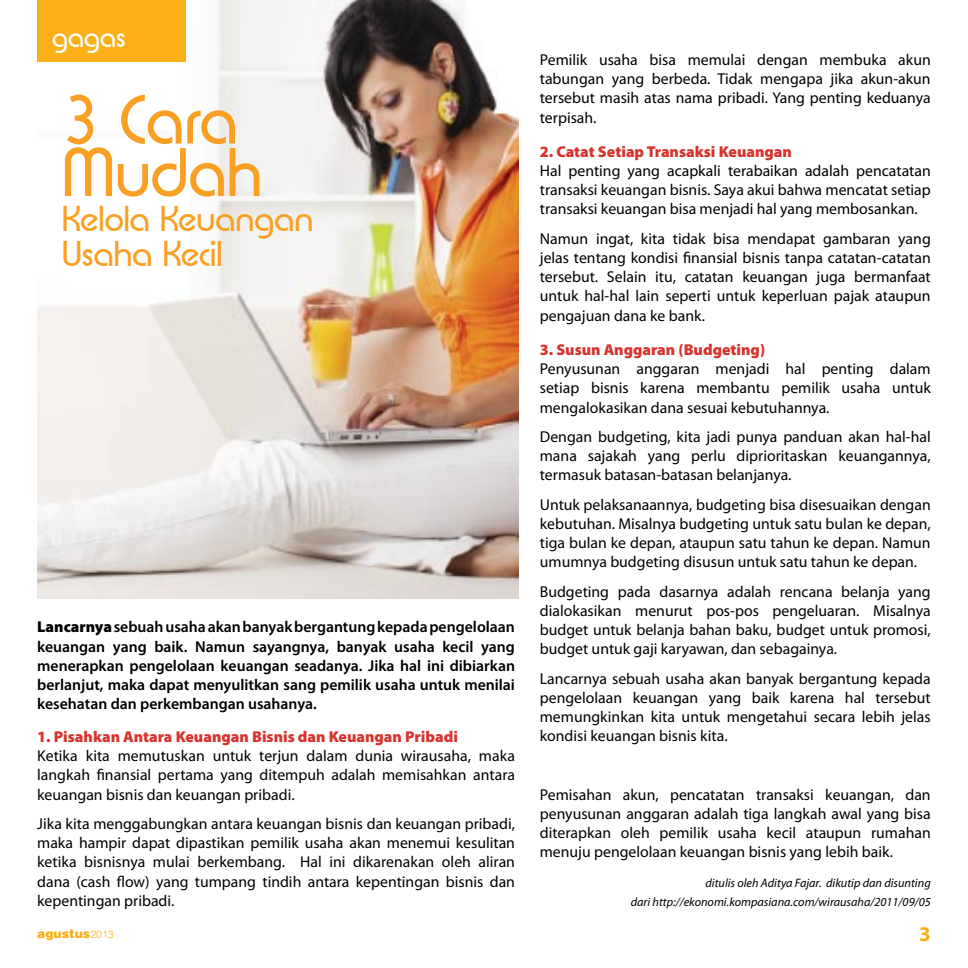
<style>
.page{position:relative;width:968px;height:968px;background:#fff}
.page>*{position:absolute;margin:0;border:0;box-sizing:border-box;transform-origin:0 0}
.t1{font:66.5px/52.5px "Brian Becker";color:#f9a024}
.t2{font:35px/35px "Brian Becker";color:#f9a024}
.t3{font:28px "Brian Becker";color:#fff}
.t4{font:15.75px/19.2px "Myriad Pro";color:#000;text-align:justify}
.t5{font:600 15.75px/19.2px "Myriad Pro";color:#000;text-align:justify}
.t6{font:900 15.75px "Myriad Pro";color:#d6342d}
.t7{font:italic 12.25px/19.2px "Myriad Pro";color:#000;text-align:right}
.t8{font:900 12.25px "Helvetica LT Std";color:#fcaf17}
.s1{font-weight:900}
.s2{font-weight:300;font-size:10.5px}
</style>
<div class="page">
<img style="left:37px;top:0;width:482px;height:598px">
<div style="left:37px;top:0;width:149px;height:62px;background:#fcaf17"></div>
<h3 class="t3" style="left:52px;top:21px;width:75px">gagas</h3>
<h1 class="t1" style="left:62px;top:93px;width:202px">3 Cara<br>Mudah</h1>
<h2 class="t2" style="left:62px;top:201px;width:253px">Kelola Keuangan<br>Usaha Kecil</h2>
<p class="t5" style="left:37px;top:617px;width:479px"><span class="s1">Lancarnya</span> sebuah usaha akan banyak bergantung kepada pengelolaan keuangan yang baik. Namun sayangnya, banyak usaha kecil yang menerapkan pengelolaan keuangan seadanya. Jika hal ini dibiarkan berlanjut, maka dapat menyulitkan sang pemilik usaha untuk menilai kesehatan dan perkembangan usahanya.</p>
<p class="t6" style="left:37px;top:726px;width:422px">1. Pisahkan Antara Keuangan Bisnis dan Keuangan Pribadi</p>
<p class="t4" style="left:37px;top:745px;width:479px">Ketika kita memutuskan untuk terjun dalam dunia wirausaha, maka langkah finansial pertama yang ditempuh adalah memisahkan antara keuangan bisnis dan keuangan pribadi.</p>
<p class="t4" style="left:37px;top:813px;width:479px">Jika kita menggabungkan antara keuangan bisnis dan keuangan pribadi, maka hampir dapat dipastikan pemilik usaha akan menemui kesulitan ketika bisnisnya mulai berkembang. Hal ini dikarenakan oleh aliran dana (cash flow) yang tumpang tindih antara kepentingan bisnis dan kepentingan pribadi.</p>
<p class="t8" style="left:37px;top:925px;width:78px">agustus<span class="s2">2013</span></p>
<p class="t4" style="left:539px;top:50px;width:392px">Pemilik usaha bisa memulai dengan membuka akun tabungan yang berbeda. Tidak mengapa jika akun-akun tersebut masih atas nama pribadi. Yang penting keduanya terpisah.</p>
<p class="t6" style="left:539px;top:141px;width:253px">2. Catat Setiap Transaksi Keuangan</p>
<p class="t4" style="left:539px;top:161px;width:392px">Hal penting yang acapkali terabaikan adalah pencatatan transaksi keuangan bisnis. Saya akui bahwa mencatat setiap transaksi keuangan bisa menjadi hal yang membosankan.</p>
<p class="t4" style="left:539px;top:228px;width:392px">Namun ingat, kita tidak bisa mendapat gambaran yang jelas tentang kondisi finansial bisnis tanpa catatan-catatan tersebut. Selain itu, catatan keuangan juga bermanfaat untuk hal-hal lain seperti untuk keperluan pajak ataupun pengajuan dana ke bank.</p>
<p class="t6" style="left:539px;top:339px;width:227px">3. Susun Anggaran (Budgeting)</p>
<p class="t4" style="left:539px;top:359px;width:392px">Penyusunan anggaran menjadi hal penting dalam setiap bisnis karena membantu pemilik usaha untuk mengalokasikan dana sesuai kebutuhannya.</p>
<p class="t4" style="left:539px;top:426px;width:392px">Dengan budgeting, kita jadi punya panduan akan hal-hal mana sajakah yang perlu diprioritaskan keuangannya, termasuk batasan-batasan belanjanya.</p>
<p class="t4" style="left:539px;top:494px;width:392px">Untuk pelaksanaannya, budgeting bisa disesuaikan dengan kebutuhan. Misalnya budgeting untuk satu bulan ke depan, tiga bulan ke depan, ataupun satu tahun ke depan. Namun umumnya budgeting disusun untuk satu tahun ke depan.</p>
<p class="t4" style="left:539px;top:581px;width:392px">Budgeting pada dasarnya adalah rencana belanja yang dialokasikan menurut pos-pos pengeluaran. Misalnya budget untuk belanja bahan baku, budget untuk promosi, budget untuk gaji karyawan, dan sebagainya.</p>
<p class="t4" style="left:539px;top:668px;width:392px">Lancarnya sebuah usaha akan banyak bergantung kepada pengelolaan keuangan yang baik karena hal tersebut memungkinkan kita untuk mengetahui secara lebih jelas kondisi keuangan bisnis kita.</p>
<p class="t4" style="left:539px;top:784px;width:392px">Pemisahan akun, pencatatan transaksi keuangan, dan penyusunan anggaran adalah tiga langkah awal yang bisa diterapkan oleh pemilik usaha kecil ataupun rumahan menuju pengelolaan keuangan bisnis yang lebih baik.</p>
<p class="t7" style="left:630px;top:872px;width:301px">ditulis oleh Aditya Fajar. dikutip dan disunting<br>dari http://ekonomi.kompasiana.com/wirausaha/2011/09/05</p>
</div>
